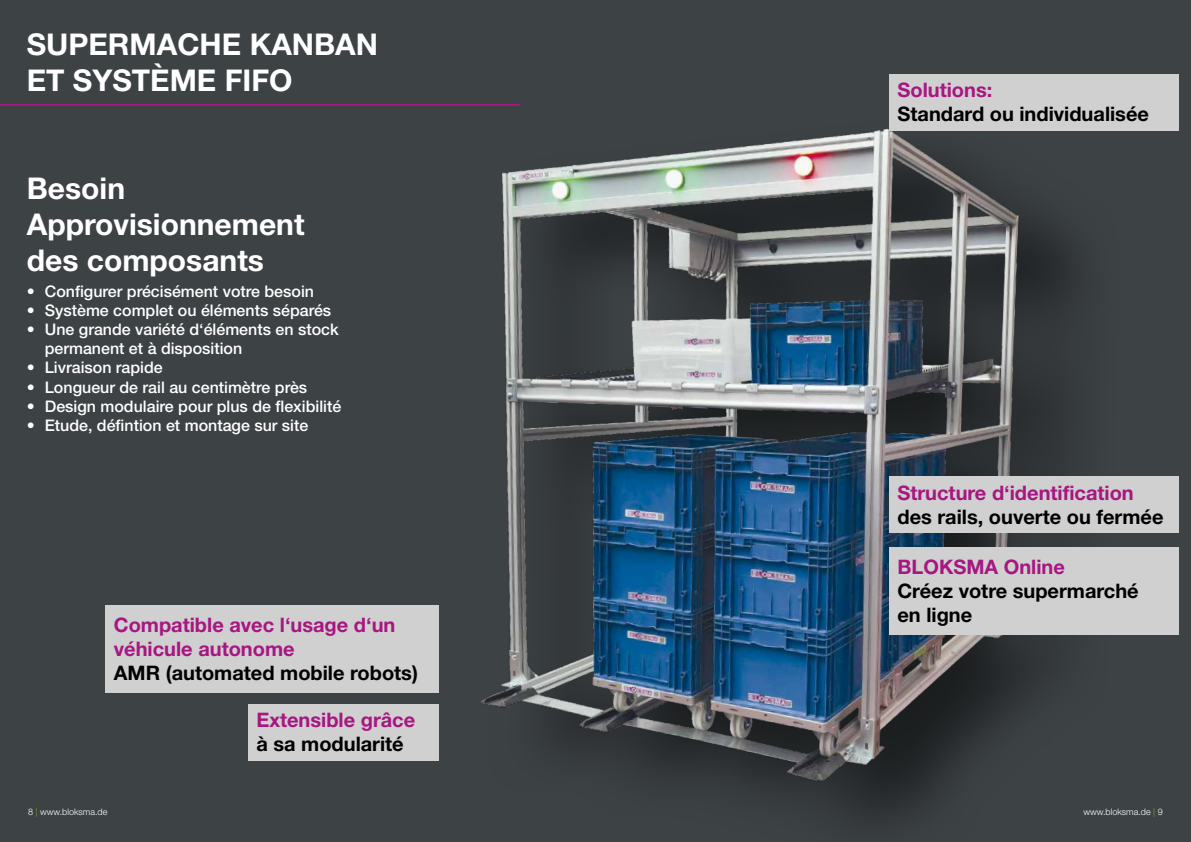
<style>
.page{position:relative;width:1191px;height:842px;background:#3d4245}
.page>*{position:absolute;margin:0;border:0;box-sizing:border-box;transform-origin:0 0}
.t1{font:700 30px/36px "Helvetica Neue LT Pro";color:#fff}
.t2{font:700 20px/24px "Helvetica Neue LT Pro";color:#000}
.t3{font:700 20px/24px "Helvetica Neue LT Pro";color:#a71681}
.t4{font:500 16px/19.2px "Helvetica Neue LT Pro";color:#fff}
.t5{font:300 9px "Helvetica Neue LT Pro";color:#fff}
.s1{color:#76b82a}
</style>
<div class="page">
<img style="left:447px;top:103px;width:609px;height:708px">
<div style="left:105px;top:604px;width:334px;height:88px;background:#d0d0d0"></div>
<hr style="left:0;top:104px;width:520px;height:2px;background:#a71681">
<div style="left:248px;top:704px;width:191px;height:56px;background:#d0d0d0"></div>
<div style="left:889px;top:74px;width:289px;height:57px;background:#d0d0d0"></div>
<div style="left:889px;top:476px;width:289px;height:57px;background:#d0d0d0"></div>
<div style="left:889px;top:547px;width:289px;height:88px;background:#d0d0d0"></div>
<h1 class="t1" style="left:27px;top:26px;width:353px">SUPERMACHE KANBAN<br>ET SYSTÈME FIFO</h1>
<h1 class="t1" style="left:27px;top:170px;width:279px">Besoin<br>Approvisionnement des composants</h1>
<p class="t4" style="left:27px;top:281px;width:289px">• Configurer précisément votre besoin</p>
<p class="t4" style="left:27px;top:300px;width:306px">• Système complet ou éléments séparés</p>
<p class="t4" style="left:45px;top:320px;width:295px;text-indent:-18px">• Une grande variété d‘éléments en stock permanent et à disposition</p>
<p class="t4" style="left:27px;top:358px;width:137px">• Livraison rapide</p>
<p class="t4" style="left:27px;top:377px;width:282px">• Longueur de rail au centimètre près</p>
<p class="t4" style="left:27px;top:396px;width:316px">• Design modulaire pour plus de flexibilité</p>
<p class="t4" style="left:27px;top:416px;width:283px">• Etude, défintion et montage sur site</p>
<p class="t3" style="left:114px;top:612px;width:283px">Compatible avec l‘usage d‘un véhicule autonome</p>
<p class="t2" style="left:114px;top:660px;width:305px">AMR (automated mobile robots)</p>
<p class="t3" style="left:256px;top:708px;width:160px">Extensible grâce</p>
<p class="t2" style="left:256px;top:732px;width:149px">à sa modularité</p>
<p class="t3" style="left:897px;top:78px;width:96px">Solutions:</p>
<p class="t2" style="left:897px;top:102px;width:253px">Standard ou individualisée</p>
<p class="t3" style="left:897px;top:480px;width:238px">Structure d‘identification</p>
<p class="t2" style="left:897px;top:504px;width:267px">des rails, ouverte ou fermée</p>
<p class="t3" style="left:897px;top:555px;width:169px">BLOKSMA Online</p>
<p class="t2" style="left:897px;top:579px;width:243px">Créez votre supermarché en ligne</p>
<p class="t5" style="left:28px;top:806px;width:81px">8 <span class="s1">|</span> www.bloksma.de</p>
<p class="t5" style="left:1083px;top:806px;width:81px">www.bloksma.de <span class="s1">|</span> 9</p>
</div>
